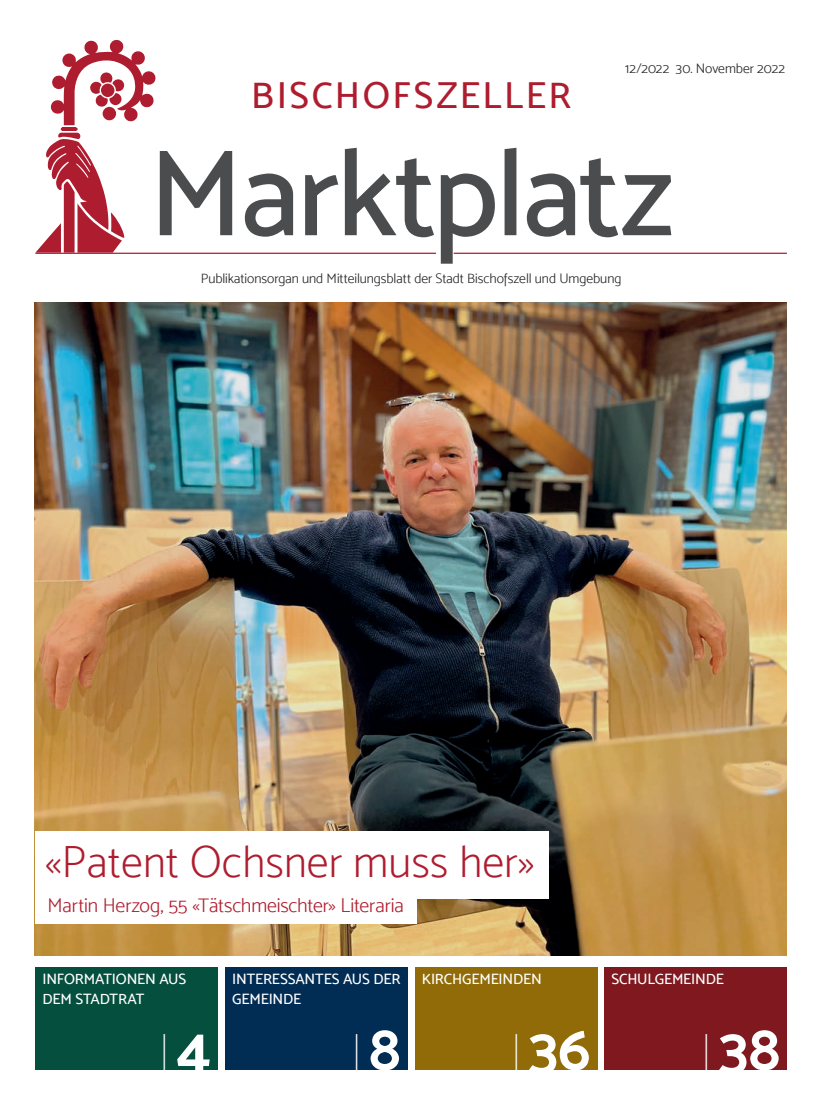
<style>
.page{position:relative;width:833px;height:1117px;background:#fff}
.page>*{position:absolute;margin:0;border:0;box-sizing:border-box;transform-origin:0 0}
.t1{font:123.75px "Mosk Medium 500";letter-spacing:-.025em;color:#4b4c4d}
.t2{font:61.25px "Mosk Bold 700";color:#fff}
.t3{font:52.25px "Mosk Thin 100";color:#fff;scale:.5 1}
.t4{font:45px "Mosk Extra Light 200";color:#ae1d2f}
.t5{font:37.5px "Mosk Medium 500";letter-spacing:.065em;color:#ae1d2f}
.t6{font:20px "Mosk Light 300";letter-spacing:-.01em;color:#ae1d2f}
.t7{font:15px/20px "Mosk Medium 500";letter-spacing:-.01em;color:#fff}
.t8{font:13.75px "Mosk Light 300";letter-spacing:-.005em;color:#231f20}
.s1{font-family:"Mosk Bold 700";font-size:61.25px}
.s2{font-family:"Mosk Thin 100";font-size:52.25px}
</style>
<div class="page">
<hr style="left:454px;top:252px;width:333px;height:2px;background:#ae1d2f">
<hr style="left:35px;top:252px;width:401px;height:2px;background:#ae1d2f">
<svg style="left:36px;top:40px;width:119px;height:212px"></svg>
<div style="left:35px;top:966px;width:183px;height:103px;background:#054f3f"></div>
<div style="left:604px;top:966px;width:183px;height:103px;background:#7f191f"></div>
<div style="left:225px;top:966px;width:182px;height:103px;background:#012d55"></div>
<div style="left:415px;top:966px;width:182px;height:103px;background:#916b07"></div>
<img style="left:35px;top:302px;width:751px;height:653px">
<div style="left:35px;top:831px;width:513px;height:67px;background:#fff"></div>
<div style="left:35px;top:888px;width:381px;height:35px;background:#fff"></div>
<h3 class="t5" style="left:251px;top:73px;width:321px">BISCHOFSZELLER</h3>
<p class="t8" style="left:625px;top:60px;width:161px">12/2022 30. November 2022</p>
<h1 class="t1" style="left:149px;top:120px;width:526px">Marktplatz</h1>
<p class="t8" style="left:201px;top:271px;width:422px">Publikationsorgan und Mitteilungsblatt der Stadt Bischofszell und Umgebung</p>
<h3 class="t4" style="left:45px;top:835px;width:490px">«Patent Ochsner muss her»</h3>
<h3 class="t6" style="left:47px;top:893px;width:358px">Martin Herzog, 55 «Tätschmeischter» Literaria</h3>
<p class="t7" style="left:43px;top:968px;width:145px">INFORMATIONEN AUS<br>DEM STADTRAT</p>
<p class="t7" style="left:232px;top:968px;width:170px">INTERESSANTES AUS DER</p>
<p class="t7" style="left:611px;top:968px;width:114px">SCHULGEMEINDE</p>
<p class="t7" style="left:422px;top:968px;width:121px">KIRCHGEMEINDEN</p>
<p class="t7" style="left:232px;top:988px;width:71px">GEMEINDE</p>
<h3 class="t3" style="left:161px;top:1021px;width:101px">I <span class="s1">4</span></h3>
<h3 class="t3" style="left:353px;top:1021px;width:95px">I <span class="s1">8</span></h3>
<h2 class="t2" style="left:513px;top:1011px;width:79px"><span class="s2">I</span> 36</h2>
<h2 class="t2" style="left:703px;top:1011px;width:78px"><span class="s2">I</span> 38</h2>
</div>
